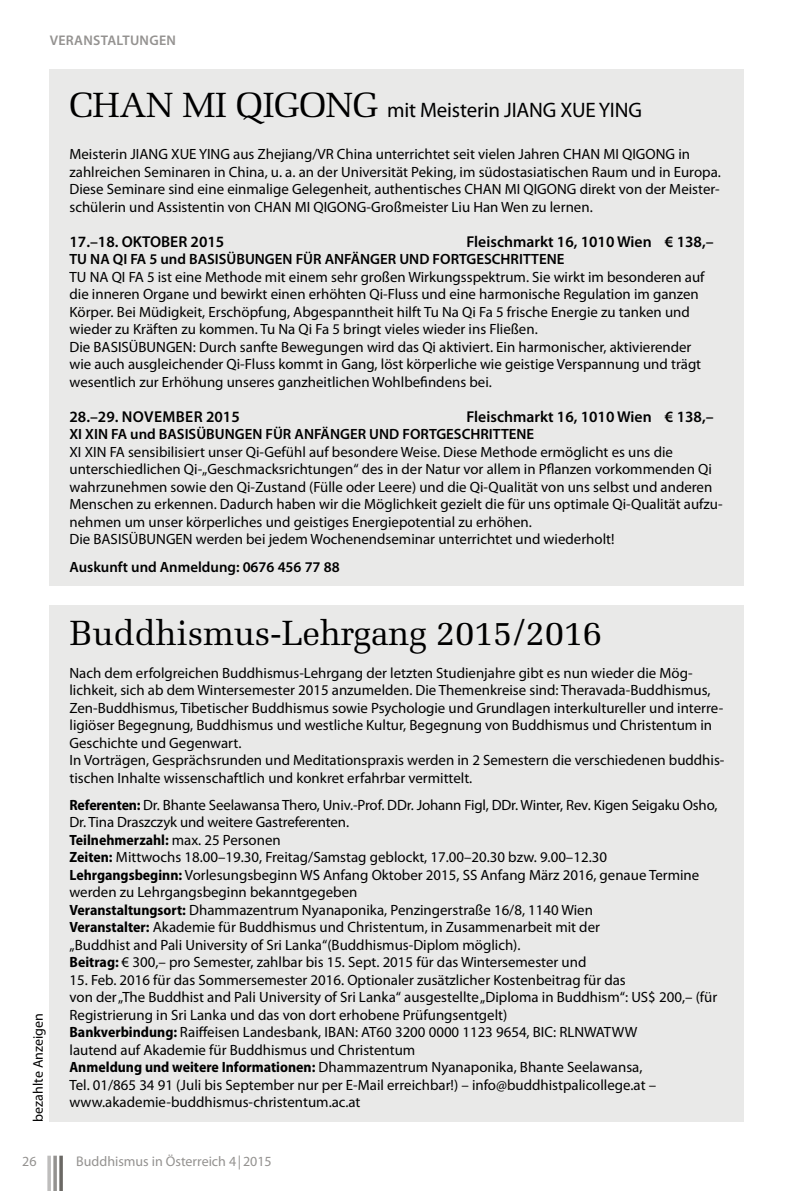
<style>
.page{position:relative;width:794px;height:1191px;background:#fff}
.page>*{position:absolute;margin:0;border:0;box-sizing:border-box;transform-origin:0 0}
.t1{font:35px "Melior LT Std";letter-spacing:-.01em;color:#000}
.t2{font:21px "Myriad Pro";letter-spacing:-.01em;color:#000}
.t3{font:600 15.75px "Myriad Pro";color:#000}
.t4{font:14.88px/17.5px "Myriad Pro";color:#000}
.t5{font:600 14.88px "Myriad Pro";color:#000}
.t6{font:14px "Myriad Pro";color:#949290}
.t7{font:14px "Myriad Pro";color:#000}
.t8{font:600 14px "Myriad Pro";letter-spacing:.02em;color:#949290}
.s1{font-family:"Melior LT Std";font-size:35px}
.s2{font-weight:700;font-stretch:semi-condensed}
</style>
<div class="page">
<svg style="left:47px;top:1155px;width:4px;height:36px"></svg>
<svg style="left:53px;top:1155px;width:4px;height:36px"></svg>
<svg style="left:59px;top:1155px;width:4px;height:36px"></svg>
<div style="left:50px;top:69px;width:694px;height:516px;background:#e9e9e8"></div>
<div style="left:50px;top:605px;width:694px;height:516px;background:#e9e9e8"></div>
<p class="t8" style="left:50px;top:32px;width:128px">Veranstaltungen</p>
<h2 class="t2" style="left:69px;top:97px;width:454px"><span class="s1">CHAN MI QIGONG</span> mit Meisterin JIANG</h2>
<h2 class="t2" style="left:560px;top:97px;width:13px">XUE</h2>
<h2 class="t2" style="left:599px;top:97px;width:12px">YING</h2>
<p class="t4" style="left:69px;top:145px;width:76px">Meisterin JIANG</p>
<p class="t4" style="left:171px;top:145px;width:10px">XUE</p>
<p class="t4" style="left:199px;top:145px;width:9px">YING</p>
<p class="t4" style="left:233px;top:145px;width:340px">aus Zhejiang/VR China unterrichtet seit vielen Jahren CHAN</p>
<p class="t4" style="left:603px;top:145px;width:39px">MI QIGONG</p>
<p class="t4" style="left:69px;top:145px;width:653px;text-indent:609px">in zahlreichen Seminaren in China, u. a. an der Universität Peking, im südostasiatischen Raum und in Europa.<br>Diese Seminare sind eine einmalige Gelegenheit, authentisches CHAN</p>
<p class="t4" style="left:505px;top:180px;width:39px">MI QIGONG</p>
<p class="t4" style="left:580px;top:180px;width:142px">direkt von der Meister-</p>
<p class="t7" style="left:29px;top:1121px;width:110px;rotate:-90deg">bezahlte Anzeigen</p>
<p class="t4" style="left:69px;top:198px;width:195px">schülerin und Assistentin von CHAN</p>
<p class="t4" style="left:295px;top:198px;width:39px">MI QIGONG</p>
<p class="t4" style="left:366px;top:198px;width:228px">-Großmeister Liu Han Wen zu lernen.</p>
<p class="t3" style="left:69px;top:231px;width:156px">17.–18. OKTOBER 2015</p>
<p class="t3" style="left:466px;top:231px;width:249px">Fleischmarkt 16, 1010 Wien € 138,–</p>
<p class="t5" style="left:69px;top:250px;width:463px">TU NA QI FA 5 und BASISÜ BUNGEN FÜR AN FÄNGER UN D FORTGESCHRITTENE</p>
<p class="t4" style="left:69px;top:268px;width:637px">TU NA QI FA 5 ist eine Methode mit einem sehr großen Wirkungsspektrum. Sie wirkt im besonderen auf die inneren Organe und bewirkt einen erhöhten Qi-Fluss und eine harmonische Regulation im ganzen Körper. Bei Müdigkeit, Erschöpfung, Abgespanntheit hilft Tu Na Qi Fa 5 frische Energie zu tanken und wieder zu Kräften zu kommen. Tu Na Qi Fa 5 bringt vieles wieder ins Fließen.<br>Die BASIS</p>
<p class="t4" style="left:129px;top:338px;width:28px">ÜBUNGEN</p>
<p class="t4" style="left:70px;top:338px;width:633px;text-indent:123px">: Durch sanfte Bewegungen wird das Qi aktiviert. Ein harmonischer, aktivierender wie auch ausgleichender Qi-Fluss kommt in Gang, löst körperliche wie geistige Verspannung und trägt wesentlich zur Erhöhung unseres ganzheitlichen Wohlbefindens bei.</p>
<p class="t3" style="left:69px;top:406px;width:172px">28.–29. Novemb er 2015</p>
<p class="t3" style="left:466px;top:406px;width:249px">Fleischmarkt 16, 1010 Wien € 138,–</p>
<p class="t5" style="left:69px;top:425px;width:433px">XI XIN FA und BASISÜ BUNGEN FÜR AN FÄNGER UN D FORTGESCHRITTENE</p>
<p class="t4" style="left:69px;top:443px;width:654px">XI XIN FA sensibilisiert unser Qi-Gefühl auf besondere Weise. Diese Methode ermöglicht es uns die unterschiedlichen Qi-„Geschmacksrichtungen“ des in der Natur vor allem in Pflanzen vorkommenden Qi wahrzunehmen sowie den Qi-Zustand (Fülle oder Leere) und die Qi-Qualität von uns selbst und anderen Menschen zu erkennen. Dadurch haben wir die Möglichkeit gezielt die für uns optimale Qi-Qualität aufzu&shy;nehmen um unser körperliches und geistiges Energiepotential zu erhöhen.<br>Die BASIS</p>
<p class="t4" style="left:129px;top:530px;width:28px">ÜBUNGEN</p>
<p class="t4" style="left:196px;top:530px;width:420px">werden bei jedem Wochenendseminar unterrichtet und wiederholt!</p>
<p class="t5" style="left:69px;top:557px;width:272px">Auskunft und Anmeldung: 0676 456 77 88</p>
<h1 class="t1" style="left:69px;top:612px;width:534px">Buddhismus-Lehrgang 2015/2016</h1>
<p class="t4" style="left:69px;top:663px;width:656px">Nach dem erfolgreichen Buddhismus-Lehrgang der letzten Studienjahre gibt es nun wieder die Mög&shy;lichkeit, sich ab dem Wintersemester 2015 anzumelden. Die Themenkreise sind: Theravada-Buddhismus, Zen-Buddhismus, Tibetischer Buddhismus sowie Psychologie und Grundlagen interkultureller und interre&shy;ligiöser Begegnung, Buddhismus und westliche Kultur, Begegnung von Buddhismus und Christentum in Geschichte und Gegenwart.<br>I n Vorträgen, Gesprächsrunden und Meditationspraxis werden in 2 Semestern die verschiedenen buddhis&shy;tischen I nhalte wissenschaftlich und konkret erfahrbar vermittelt.</p>
<p class="t4" style="left:69px;top:796px;width:649px"><span class="s2">Referenten:</span> Dr. Bhante Seelawansa Thero, Univ.-Prof. DDr. Johann Figl, DDr. Winter, Rev. Kigen Seigaku Osho, Dr. Tina Draszczyk und weitere Gastreferenten.<br><span class="s2">Teilnehmerzahl:</span> max. 25 Personen<br><span class="s2">Zeiten:</span> Mittwochs 18.00–19.30, Freitag/Samstag geblockt, 17.00–20.30 bzw. 9.00–12.30<br><span class="s2">Lehrgangsbeginn:</span> Vorlesungsbeginn WS Anfang Oktober 2015, SS Anfang März 2016, genaue Termine werden zu Lehrgangsbeginn bekanntgegeben<br><span class="s2">Veranstaltungsort:</span> Dhammazentrum Nyanaponika, Penzingerstraße 16/8, 1140 Wien<br><span class="s2">Veranstalter:</span> Akademie für Buddhismus und Christentum, in Zusammenarbeit mit der<br>„Buddhist and Pali University of Sri Lanka“(Buddhismus-Diplom möglich).<br><span class="s2">Beitrag:</span> € 300,– pro Semester, zahlbar bis 15. Sept. 2015 für das Wintersemester und</p>
<p class="t4" style="left:69px;top:971px;width:649px">15. Feb. 2016 für das Sommersemester 2016. Optionaler zusätzlicher Kostenbeitrag für das<br>von der „The Buddhist and Pali University of Sri Lanka“ ausgestellte „Diploma in Buddhism“: US$ 200,– (für Registrierung in Sri Lanka und das von dort erhobene Prüfungsentgelt)<br><span class="s2">Bankverbindung:</span> Raiffeisen Landesbank, IBAN : AT60 3200 0000 1123 9654, BIC: RLNWATWW<br>lautend auf Akademie für Buddhismus und Christentum<br><span class="s2">Anmeldung und weitere Informationen:</span> Dhammazentrum Nyanaponika, Bhante Seelawansa,<br>Tel. 01/865 34 91 (Juli bis September nur per E-Mail erreichbar!) – info@buddhistpalicollege.at – www.akademie-buddhismus-christentum.ac.at</p>
<p class="t6" style="left:22px;top:1152px;width:16px">26</p>
<p class="t6" style="left:76px;top:1152px;width:197px">Buddhismus in Österreich 4|2015</p>
</div>
